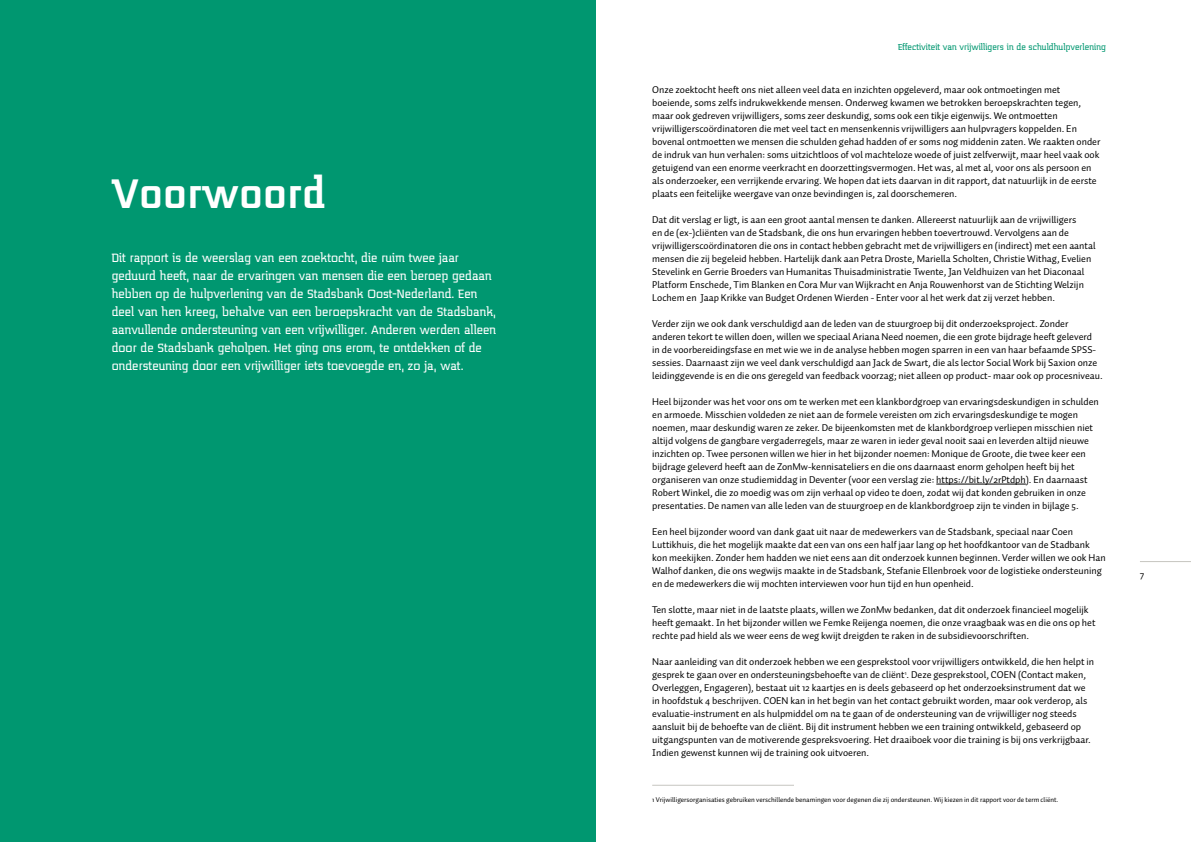
<style>
.page{position:relative;width:1191px;height:842px;background:#fff}
.page>*{position:absolute;margin:0;border:0;box-sizing:border-box;transform-origin:0 0}
.t1{font:700 48px "Midnight Kernboy";color:#fff}
.t2{font:14px/18px "Midnight Kernboy";color:#fff}
.t3{font:10px/13px "Auto 1";color:#000}
.t4{font:10px "Midnight Kernboy";color:#009770}
.t5{font:7px "Auto 1";color:#000}
</style>
<div class="page">
<hr style="left:1140px;top:561px;width:51px;height:1px;background:#c6c5c0">
<div style="left:0;top:0;width:595px;height:842px;background:#009770"></div>
<hr style="left:936px;top:484px;width:89px;height:1px;background:#000">
<hr style="left:652px;top:785px;width:142px;height:1px;background:#c6c5c0">
<h1 class="t1" style="left:112px;top:167px;width:215px">Voorwoord</h1>
<p class="t2" style="left:112px;top:249px;width:386px">Dit rapport is de weerslag van een zoektocht, die ruim twee jaar geduurd heeft, naar de ervaringen van mensen die een beroep gedaan hebben op de hulpverlening van de Stadsbank Oost-Nederland. Een deel van hen kreeg, behalve van een beroepskracht van de Stadsbank, aanvullende ondersteuning van een vrijwilliger. Anderen werden alleen door de Stadsbank geholpen. Het ging ons erom, te ontdekken of de ondersteuning door een vrijwilliger iets toevoegde en, zo ja, wat.</p>
<p class="t4" style="left:898px;top:42px;width:209px">Effectiviteit van vrijwilligers in de schuldhulpverlening</p>
<p class="t3" style="left:652px;top:83px;width:450px">Onze zoektocht heeft ons niet alleen veel data en inzichten opgeleverd, maar ook ontmoetingen met boeiende, soms zelfs indrukwekkende mensen. Onderweg kwamen we betrokken beroepskrachten tegen, maar ook gedreven vrijwilligers, soms zeer deskundig, soms ook een tikje eigenwijs. We ontmoetten vrijwilligerscoördinatoren die met veel tact en mensenkennis vrijwilligers aan hulpvragers koppelden. En bovenal ontmoetten we mensen die schulden gehad hadden of er soms nog middenin zaten. We raakten onder de indruk van hun verhalen: soms uitzichtloos of vol machteloze woede of juist zelfverwijt, maar heel vaak ook getuigend van een enorme veerkracht en doorzettingsvermogen. Het was, al met al, voor ons als persoon en als onderzoeker, een verrijkende ervaring. We hopen dat iets daarvan in dit rapport, dat natuurlijk in de eerste plaats een feitelijke weergave van onze bevindingen is, zal doorschemeren.</p>
<p class="t3" style="left:652px;top:213px;width:445px">Dat dit verslag er ligt, is aan een groot aantal mensen te danken. Allereerst natuurlijk aan de vrijwilligers<br>en de (ex-)cliënten van de Stadsbank, die ons hun ervaringen hebben toevertrouwd. Vervolgens aan de vrijwilligerscoördinatoren die ons in contact hebben gebracht met de vrijwilligers en (indirect) met een aantal mensen die zij begeleid hebben. Hartelijk dank aan Petra Droste, Mariella Scholten, Christie Withag, Evelien Stevelink en Gerrie Broeders van Humanitas Thuisadministratie Twente, Jan Veldhuizen van het Diaconaal Platform Enschede, Tim Blanken en Cora Mur van Wijkracht en Anja Rouwenhorst van de Stichting Welzijn Lochem en Jaap Krikke van Budget Ordenen Wierden - Enter voor al het werk dat zij verzet hebben.</p>
<p class="t3" style="left:652px;top:317px;width:452px">Verder zijn we ook dank verschuldigd aan de leden van de stuurgroep bij dit onderzoeksproject. Zonder anderen tekort te willen doen, willen we speciaal Ariana Need noemen, die een grote bijdrage heeft geleverd<br>in de voorbereidingsfase en met wie we in de analyse hebben mogen sparren in een van haar befaamde SPSS&shy;sessies. Daarnaast zijn we veel dank verschuldigd aan Jack de Swart, die als lector Social Work bij Saxion onze leidinggevende is en die ons geregeld van feedback voorzag; niet alleen op product- maar ook op procesniveau.</p>
<p class="t3" style="left:652px;top:395px;width:448px">Heel bijzonder was het voor ons om te werken met een klankbordgroep van ervaringsdeskundigen in schulden en armoede. Misschien voldeden ze niet aan de formele vereisten om zich ervaringsdeskundige te mogen noemen, maar deskundig waren ze zeker. De bijeenkomsten met de klankbordgroep verliepen misschien niet altijd volgens de gangbare vergaderregels, maar ze waren in ieder geval nooit saai en leverden altijd nieuwe inzichten op. Twee personen willen we hier in het bijzonder noemen: Monique de Groote, die twee keer een bijdrage geleverd heeft aan de ZonMw-kennisateliers en die ons daarnaast enorm geholpen heeft bij het organiseren van onze studiemiddag in Deventer (voor een verslag zie: https://bit.ly/2rPtdph). En daarnaast Robert Winkel, die zo moedig was om zijn verhaal op video te doen, zodat wij dat konden gebruiken in onze presentaties. De namen van alle leden van de stuurgroep en de klankbordgroep zijn te vinden in bijlage 5.</p>
<p class="t3" style="left:652px;top:525px;width:455px">Een heel bijzonder woord van dank gaat uit naar de medewerkers van de Stadsbank, speciaal naar Coen Luttikhuis, die het mogelijk maakte dat een van ons een half jaar lang op het hoofdkantoor van de Stadbank kon meekijken. Zonder hem hadden we niet eens aan dit onderzoek kunnen beginnen. Verder willen we ook Han Walhof danken, die ons wegwijs maakte in de Stadsbank, Stefanie Ellenbroek voor de logistieke ondersteuning en de medewerkers die wij mochten interviewen voor hun tijd en hun openheid.</p>
<p class="t3" style="left:652px;top:603px;width:445px">Ten slotte, maar niet in de laatste plaats, willen we ZonMw bedanken, dat dit onderzoek financieel mogelijk heeft gemaakt. In het bijzonder willen we Femke Reijenga noemen, die onze vraagbaak was en die ons op het rechte pad hield als we weer eens de weg kwijt dreigden te raken in de subsidievoorschriften.</p>
<p class="t3" style="left:652px;top:655px;width:443px">Naar aanleiding van dit onderzoek hebben we een gesprekstool voor vrijwilligers ontwikkeld, die hen helpt in gesprek te gaan over en ondersteuningsbehoefte van de cliënt<sup>1</sup>. Deze gesprekstool, COEN (Contact maken, Overleggen, Engageren), bestaat uit 12 kaartjes en is deels gebaseerd op het onderzoeksinstrument dat we in hoofdstuk 4 beschrijven. COEN kan in het begin van het contact gebruikt worden, maar ook verderop, als evaluatie-instrument en als hulpmiddel om na te gaan of de ondersteuning van de vrijwilliger nog steeds aansluit bij de behoefte van de cliënt. Bij dit instrument hebben we een training ontwikkeld, gebaseerd op uitgangspunten van de motiverende gespreksvoering. Het draaiboek voor die training is bij ons verkrijgbaar.<br>Indien gewenst kunnen wij de training ook uitvoeren.</p>
<p class="t5" style="left:652px;top:795px;width:408px">1 Vrijwilligersorganisaties gebruiken verschillende benamingen voor degenen die zij ondersteunen. Wij kiezen in dit rapport voor de term cliënt.</p>
<p class="t3" style="left:1140px;top:568px;width:6px">7</p>
</div>
